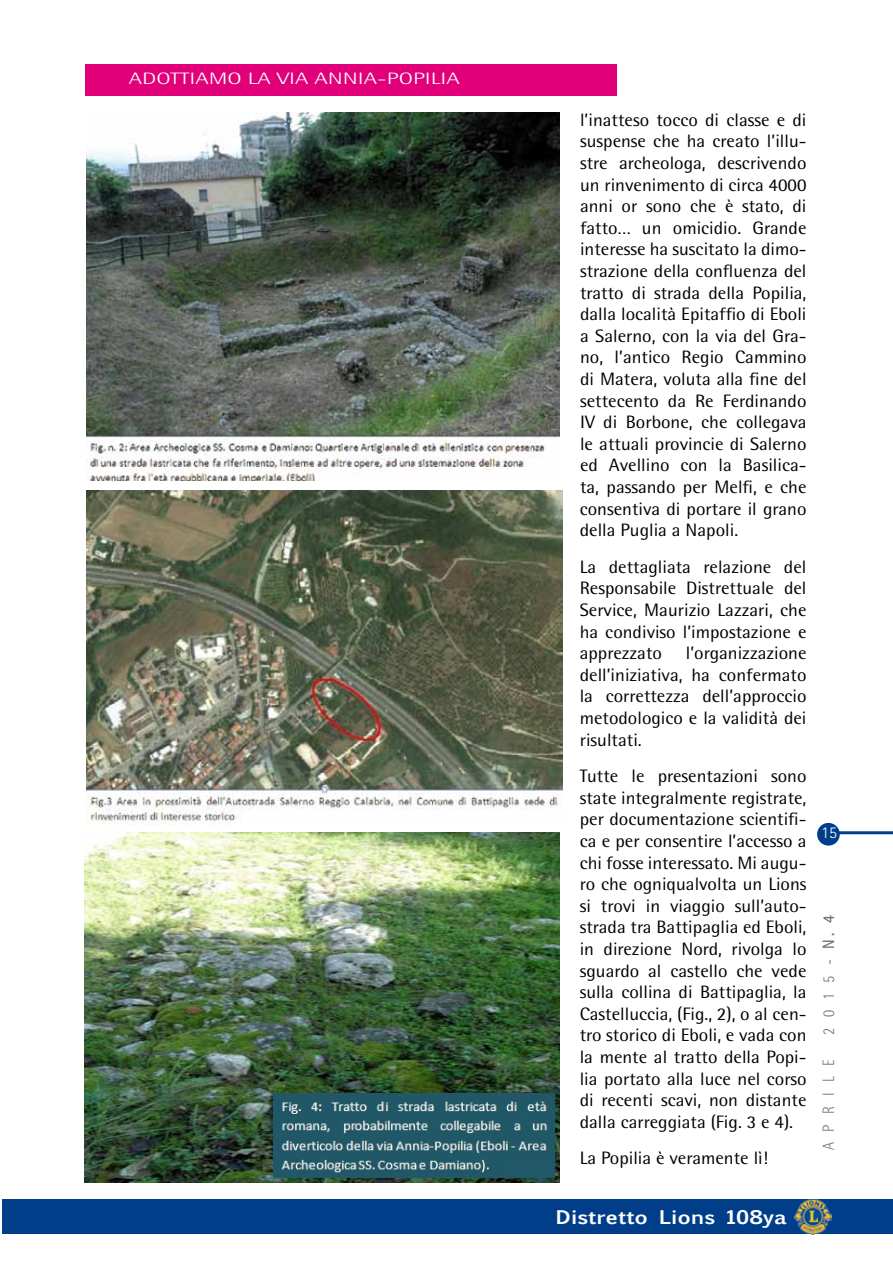
<style>
.page{position:relative;width:893px;height:1263px;background:#fff}
.page>*{position:absolute;margin:0;border:0;box-sizing:border-box;transform-origin:0 0}
.t1{font:18px/21.6px "Rotis Semi Sans";color:#000;text-align:justify;scale:1.05 1}
.t2{font:700 18px "Euphemia UCAS";color:#fff;scale:1.18 1}
.t3{font:300 16.5px "Rotis Semi Sans";color:#fff;scale:1.5 1}
.t4{font:300 16.5px "Rotis Semi Sans";letter-spacing:.7em;color:#707172;scale:.9 1}
.t5{font:300 16.5px "Rotis Sans Serif";color:#fff}
.s1{font-weight:700}
</style>
<div class="page">
<div style="left:85px;top:64px;width:532px;height:32px;background:#e2007a"></div>
<div style="left:817px;top:823px;width:23px;height:23px;background:#003e8a;border-radius:50%"></div>
<hr style="left:838px;top:831px;width:55px;height:3px;background:#003e8a">
<div style="left:2px;top:1199px;width:891px;height:34px;background:#003e8a"></div>
<img style="left:795px;top:1199px;width:36px;height:35px">
<img style="left:86px;top:113px;width:474px;height:367px">
<img style="left:86px;top:491px;width:476px;height:334px">
<img style="left:84px;top:832px;width:476px;height:350px">
<img style="left:274px;top:1093px;width:280px;height:85px">
<p class="t3" style="left:129px;top:69px;width:9px">ADOTTIA</p>
<p class="t3" style="left:209px;top:69px;width:54px">MOLA VIA</p>
<p class="t3" style="left:314px;top:69px;width:10px">ANNIA</p>
<p class="t3" style="left:377px;top:69px;width:15px">-POPILIA</p>
<p class="t1" style="left:580px;top:109px;width:218px">l’inatteso tocco di classe e di suspense che ha creato l’illu&shy;stre archeologa, descrivendo un rinvenimento di circa 4000 anni or sono che è stato, di fatto… un omicidio. Grande interesse ha suscitato la dimo&shy;strazione della confluenza del tratto di strada della Popilia, dalla località Epitaffio di Eboli a Salerno, con la via del Gra&shy;no, l’antico Regio Cammino di Matera, voluta alla fine del settecento da Re Ferdinando IV di Borbone, che collegava le attuali provincie di Salerno ed Avellino con la Basilica&shy;ta, passando per Melfi, e che consentiva di portare il grano della Puglia a Napoli.</p>
<p class="t1" style="left:580px;top:556px;width:217px">La dettagliata relazione del Responsabile Distrettuale del Service, Maurizio Lazzari, che ha condiviso l’impostazione e apprezzato</p>
<p class="t1" style="left:580px;top:642px;width:217px;text-indent:106px">l’organizzazione dell’iniziativa, ha confermato la correttezza dell’approccio metodologico e la validità dei risultati.</p>
<p class="t1" style="left:580px;top:765px;width:218px">Tutte le presentazioni sono state integralmente registrate, per documentazione scientifi&shy;ca e per consentire l’accesso a chi fosse interessato. Mi augu&shy;ro che ogniqualvolta un Lions si trovi in viaggio sull’auto&shy;strada tra Battipaglia ed Eboli, in direzione Nord, rivolga lo sguardo al castello che vede sulla collina di Battipaglia, la Castelluccia, (Fig., 2), o al cen&shy;tro storico di Eboli, e vada con la mente al tratto della Popi&shy;lia portato alla luce nel corso di recenti scavi, non distante dalla carreggiata (Fig. 3 e 4).</p>
<p class="t1" style="left:580px;top:1147px;width:181px">La Popilia è veramente lì!</p>
<p class="t5" style="left:821px;top:823px;width:17px">15</p>
<p class="t4" style="left:819px;top:1035px;width:135px;rotate:-90deg">2015-<span class="s1">N. 4</span></p>
<p class="t4" style="left:819px;top:1150px;width:103px;rotate:-90deg">APRILE</p>
<p class="t2" style="left:556px;top:1204px;width:197px">Distretto Lions 108ya</p>
</div>
